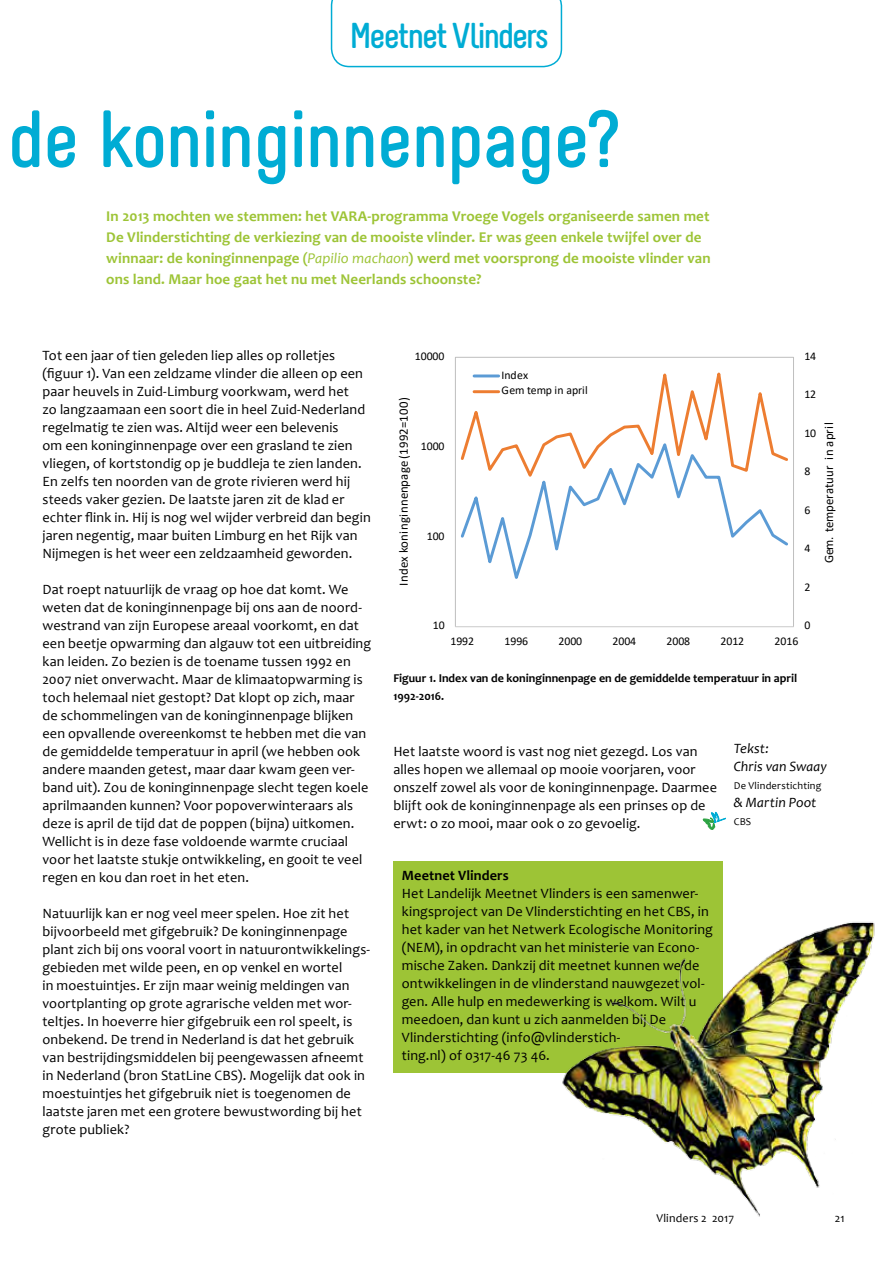
<style>
.page{position:relative;width:893px;height:1263px;background:#fff}
.page>*{position:absolute;margin:0;border:0;box-sizing:border-box;transform-origin:0 0}
.t1{font:700 81px "Melbourne";letter-spacing:-.04em;color:#00acd4}
.t2{font:700 36px "Melbourne";letter-spacing:-.07em;color:#00acd4}
.t3{font:700 15px/21px "Candara";letter-spacing:.005em;color:#9dc436}
.t4{font:14.25px/18px "Candara";letter-spacing:.01em;color:#000}
.t5{font:italic 14.25px/18px "Candara";letter-spacing:.005em;color:#000}
.t6{font:700 14.25px "Candara";letter-spacing:.01em;color:#000}
.t7{font:12.75px "Calibri";letter-spacing:.015em;color:#000}
.t8{font:700 12px/18px "Candara";color:#000}
.t9{font:12px "Candara";letter-spacing:.015em;color:#000}
.t10{font:11.85px/15.6px "Calibri";letter-spacing:-.005em;color:#000}
.t11{font:10.5px "Candara";letter-spacing:.02em;color:#000}
.s1{font-weight:400;font-style:italic}
</style>
<div class="page">
<svg style="left:331px;top:0;width:231px;height:67px"></svg>
<hr style="left:455px;top:626px;width:338px;height:1px;background:#d9d9d9">
<svg style="left:461px;top:482px;width:327px;height:97px"></svg>
<svg style="left:459px;top:357px;width:331px;height:125px"></svg>
<hr style="left:474px;top:374px;width:25px;height:3px;background:#5b9bd5">
<hr style="left:474px;top:390px;width:25px;height:3px;background:#ed7d31">
<div style="left:393px;top:861px;width:330px;height:211px;background:#9dc436"></div>
<svg style="left:703px;top:812px;width:23px;height:17px"></svg>
<img style="left:558px;top:922px;width:317px;height:295px">
<h2 class="t2" style="left:349px;top:14px;width:202px">Meetnet Vlinders</h2>
<h1 class="t1" style="left:7px;top:90px;width:613px">de koninginnenpage?</h1>
<p class="t3" style="left:106px;top:205px;width:606px">In 2013 mochten we stemmen: het VARA-programma Vroege Vogels organiseerde samen met De Vlinderstichting de verkiezing van de mooiste vlinder. Er was geen enkele twijfel over de winnaar: de koninginnenpage (<span class="s1">Papilio machaon</span>) werd met voorsprong de mooiste vlinder van ons land. Maar hoe gaat het nu met Neerlands schoonste?</p>
<p class="t4" style="left:43px;top:346px;width:330px">Tot een jaar of tien geleden liep alles op rolletjes (figuur 1). Van een zeldzame vlinder die alleen op een paar heuvels in Zuid-Limburg voorkwam, werd het<br>zo langzaamaan een soort die in heel Zuid-Nederland regelmatig te zien was. Altijd weer een belevenis<br>om een koninginnenpage over een grasland te zien vliegen, of kortstondig op je buddleja te zien landen.<br>En zelfs ten noorden van de grote rivieren werd hij steeds vaker gezien. De laatste jaren zit de klad er echter flink in. Hij is nog wel wijder verbreid dan begin jaren negentig, maar buiten Limburg en het Rijk van Nijmegen is het weer een zeldzaamheid geworden.</p>
<p class="t4" style="left:43px;top:580px;width:330px">Dat roept natuurlijk de vraag op hoe dat komt. We weten dat de koninginnenpage bij ons aan de noord&shy;westrand van zijn Europese areaal voorkomt, en dat een beetje opwarming dan algauw tot een uitbreiding kan leiden. Zo bezien is de toename tussen 1992 en 2007 niet onverwacht. Maar de klimaatopwarming is toch helemaal niet gestopt? Dat klopt op zich, maar de schommelingen van de koninginnenpage blijken een opvallende overeenkomst te hebben met die van de gemiddelde temperatuur in april (we hebben ook andere maanden getest, maar daar kwam geen ver&shy;band uit). Zou de koninginnenpage slecht tegen koele aprilmaanden kunnen? Voor popoverwinteraars als deze is april de tijd dat de poppen (bijna) uitkomen.<br>Wellicht is in deze fase voldoende warmte cruciaal voor het laatste stukje ontwikkeling, en gooit te veel regen en kou dan roet in het eten.</p>
<p class="t4" style="left:43px;top:904px;width:329px">Natuurlijk kan er nog veel meer spelen. Hoe zit het bijvoorbeeld met gifgebruik? De koninginnenpage plant zich bij ons vooral voort in natuurontwikkelings&shy;gebieden met wilde peen, en op venkel en wortel<br>in moestuintjes. Er zijn maar weinig meldingen van voortplanting op grote agrarische velden met wor&shy;teltjes. In hoeverre hier gifgebruik een rol speelt, is onbekend. De trend in Nederland is dat het gebruik van bestrijdingsmiddelen bij peengewassen afneemt in Nederland (bron StatLine CBS). Mogelijk dat ook in moestuintjes het gifgebruik niet is toegenomen de laatste jaren met een grotere bewustwording bij het grote publiek?</p>
<p class="t10" style="left:415px;top:348px;width:31px">10000</p>
<p class="t7" style="left:395px;top:586px;width:190px;rotate:-90deg">Index koninginnenpage (1992=100)</p>
<p class="t10" style="left:421px;top:438px;width:25px">1000</p>
<p class="t10" style="left:427px;top:527px;width:19px">100</p>
<p class="t10" style="left:501px;top:366px;width:88px">Index<br>Gem temp in april</p>
<p class="t10" style="left:804px;top:348px;width:13px">14</p>
<p class="t10" style="left:804px;top:386px;width:13px">12</p>
<p class="t10" style="left:804px;top:425px;width:13px">10</p>
<p class="t10" style="left:804px;top:463px;width:7px">8</p>
<p class="t10" style="left:804px;top:502px;width:7px">6</p>
<p class="t10" style="left:804px;top:540px;width:7px">4</p>
<p class="t10" style="left:804px;top:579px;width:7px">2</p>
<p class="t7" style="left:820px;top:563px;width:143px;rotate:-90deg">Gem. temperatuur in april</p>
<p class="t10" style="left:433px;top:617px;width:13px">10</p>
<p class="t10" style="left:804px;top:617px;width:7px">0</p>
<p class="t10" style="left:450px;top:633px;width:25px">1992</p>
<p class="t10" style="left:504px;top:633px;width:25px">1996</p>
<p class="t10" style="left:559px;top:633px;width:25px">2000</p>
<p class="t10" style="left:613px;top:633px;width:25px">2004</p>
<p class="t10" style="left:667px;top:633px;width:25px">2008</p>
<p class="t10" style="left:721px;top:633px;width:25px">2012</p>
<p class="t10" style="left:775px;top:633px;width:25px">2016</p>
<p class="t8" style="left:393px;top:669px;width:405px">Figuur 1. Index van de koninginnenpage en de gemiddelde temperatuur in april<br>1992-2016.</p>
<p class="t4" style="left:393px;top:742px;width:325px">Het laatste woord is vast nog niet gezegd. Los van alles hopen we allemaal op mooie voorjaren, voor onszelf zowel als voor de koninginnenpage. Daarmee blijft ook de koninginnenpage als een prinses op de erwt: o zo mooi, maar ook o zo gevoelig.</p>
<p class="t6" style="left:402px;top:866px;width:108px">Meetnet Vlinders</p>
<p class="t4" style="left:402px;top:884px;width:313px">Het Landelijk Meetnet Vlinders is een samenwer&shy;kingsproject van De Vlinderstichting en het CBS, in het kader van het Netwerk Ecologische Monitoring (NEM), in opdracht van het ministerie van Econo&shy;mische Zaken. Dankzij dit meetnet kunnen we de ontwikkelingen in de vlinderstand nauwgezet vol&shy;gen. Alle hulp en medewerking is welkom. Wilt u meedoen, dan kunt u zich aanmelden bij De Vlinderstichting (info@vlinderstich-<br>ting.nl) of 0317-46 73 46.</p>
<p class="t5" style="left:734px;top:739px;width:95px">Tekst:<br>Chris van Swaay</p>
<p class="t11" style="left:734px;top:779px;width:89px">De Vlinderstichting</p>
<p class="t5" style="left:734px;top:793px;width:84px">&amp; Martin Poot</p>
<p class="t11" style="left:734px;top:815px;width:19px">CBS</p>
<p class="t9" style="left:656px;top:1211px;width:79px">Vlinders 2 2017</p>
<p class="t9" style="left:835px;top:1211px;width:11px">21</p>
</div>
